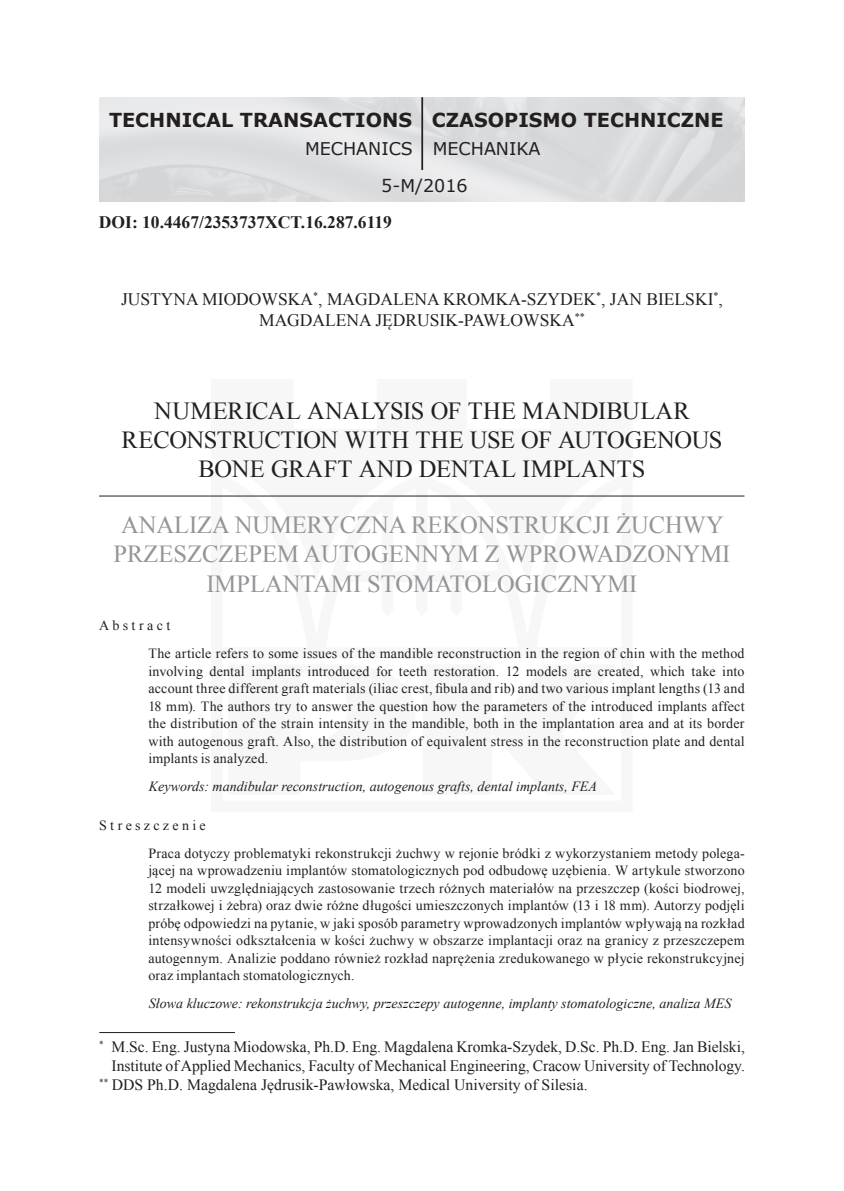
<style>
.page{position:relative;width:844px;height:1191px;background:#fff}
.page>*{position:absolute;margin:0;border:0;box-sizing:border-box;transform-origin:0 0}
.t1{font:24.5px/29.4px "Times New Roman";color:#939598;text-align:center}
.t2{font:24.5px/29.4px "Times New Roman";color:#231f20;text-align:center}
.t3{font:700 19.25px "Verdana";color:#231f20}
.t4{font:17.5px/21px "Times New Roman";color:#231f20;text-align:center}
.t5{font:700 17.5px "Times New Roman";color:#231f20}
.t6{font:17.5px/37.3px "Verdana";color:#231f20}
.t7{font:15.75px "Times New Roman";color:#231f20}
.t8{font:14px/17.5px "Times New Roman";letter-spacing:.015em;color:#231f20}
.t9{font:italic 14px "Times New Roman";color:#231f20}
</style>
<div class="page">
<hr style="left:99px;top:495px;width:645px;height:1px;background:#231f20">
<hr style="left:99px;top:1032px;width:136px;height:1px;background:#231f20">
<hr style="left:421px;top:97px;width:2px;height:73px;background:#231f20">
<h2 class="t3" style="left:109px;top:106px;width:304px">TECHNICAL TRANSACTIONS</h2>
<p class="t6" style="left:381px;top:130px;width:88px;text-indent:-76px">MECHANICS<br>5-M/2016</p>
<h2 class="t3" style="left:432px;top:106px;width:293px">CZASOPISMO TECHNICZNE</h2>
<p class="t6" style="left:432px;top:130px;width:109px">MECHANIKA</p>
<p class="t5" style="left:99px;top:210px;width:294px">DOI: 10.4467/2353737XCT.16.287.6119</p>
<p class="t4" style="left:121px;top:288px;width:603px">JUSTYNA MIODOWSKA<sup>*</sup>, MAGDALENA KROMKA-SZYDEK<sup>*</sup>, JAN BIELSKI<sup>*</sup>,<br>MAGDALENA JĘDRUSIK-PAWŁOWSKA<sup>**</sup></p>
<h1 class="t2" style="left:121px;top:395px;width:602px">NUMERICAL ANALYSIS OF THE MANDIBULAR<br>RECONSTRUCTION WITH THE USE OF AUTOGENOUS<br>BONE GRAFT AND DENTAL IMPLANTS</h1>
<h1 class="t1" style="left:113px;top:509px;width:618px">ANALIZA NUMERYCZNA REKONSTRUKCJI ŻUCHWY<br>PRZESZCZEPEM AUTOGENNYM Z WPROWADZONYMI<br>IMPLANTAMI STOMATOLOGICZNYMI</h1>
<p class="t8" style="left:148px;top:611px;width:597px;line-height:28px;text-indent:-49px">Abstract<br>The article refers to some issues of the mandible reconstruction in the region of chin with the method</p>
<p class="t8" style="left:148px;top:662px;width:597px;text-align:justify">involving dental implants introduced for teeth restoration. 12 models are created, which take into account three different graft materials (iliac crest, fibula and rib) and two various implant lengths (13 and 18 mm). The authors try to answer the question how the parameters of the introduced implants affect the distribution of the strain intensity in the mandible, both in the implantation area and at its border with autogenous graft. Also, the distribution of equivalent stress in the reconstruction plate and dental implants is analyzed.</p>
<p class="t9" style="left:149px;top:777px;width:449px">Keywords: mandibular reconstruction, autogenous grafts, dental implants, FEA</p>
<p class="t8" style="left:148px;top:810px;width:597px;line-height:28px;text-indent:-49px">Streszczenie<br>Praca dotyczy problematyki rekonstrukcji żuchwy w rejonie bródki z wykorzystaniem metody polega-</p>
<p class="t8" style="left:148px;top:861px;width:597px;text-align:justify">jącej na wprowadzeniu implantów stomatologicznych pod odbudowę uzębienia. W artykule stworzono 12 modeli uwzględniających zastosowanie trzech różnych materiałów na przeszczep (kości biodrowej, strzałkowej i żebra) oraz dwie różne długości umieszczonych implantów (13 i 18 mm). Autorzy podjęli próbę odpowiedzi na pytanie, w jaki sposób parametry wprowadzonych implantów wpływają na rozkład intensywności odkształcenia w kości żuchwy w obszarze implantacji oraz na granicy z przeszczepem autogennym. Analizie poddano również rozkład naprężenia zredukowanego w płycie rekonstrukcyjnej oraz implantach stomatologicznych.</p>
<p class="t9" style="left:149px;top:994px;width:583px">Słowa kluczowe: rekonstrukcja żuchwy, przeszczepy autogenne, implanty stomatologiczne, analiza MES</p>
<p class="t7" style="left:99px;top:1036px;width:647px"><sup>*</sup> M.Sc. Eng. Justyna Miodowska, Ph.D. Eng. Magdalena Kromka-Szydek, D.Sc. Ph.D. Eng. Jan Bielski,</p>
<p class="t7" style="left:111px;top:1055px;width:634px">Institute of Applied Mechanics, Faculty of Mechanical Engineering, Cracow University of Technology.</p>
<p class="t7" style="left:99px;top:1073px;width:489px"><sup>**</sup> DDS Ph.D. Magdalena Jędrusik-Pawłowska, Medical University of Silesia.</p>
</div>
